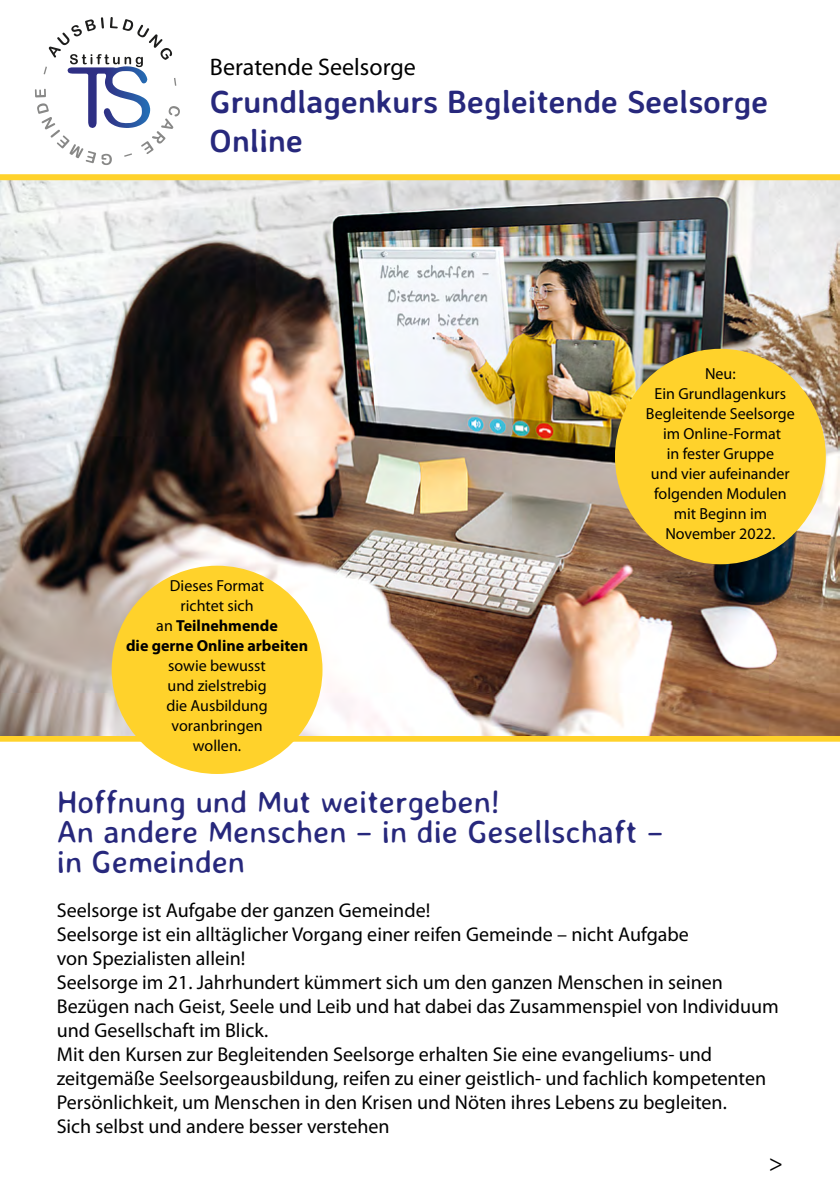
<style>
.page{position:relative;width:840px;height:1191px;background:#fff}
.page>*{position:absolute;margin:0;border:0;box-sizing:border-box;transform-origin:0 0}
.t1{font:32px/30px "Averia Sans Libre";color:#27287c}
.t2{font:700 32px/38.4px "Averia Sans Libre";color:#27287c}
.t3{font:24px "Myriad Pro";color:#000}
.t4{font:20px/24px "Myriad Pro";color:#000}
.t5{font:16px/20px "Myriad Pro";color:#000;text-align:center}
.t6{font:700 16px/20px "Myriad Pro";color:#000;text-align:center}
.s1{font-weight:400}
</style>
<div class="page">
<svg style="left:35px;top:17px;width:145px;height:148px"></svg>
<div style="left:0;top:735px;width:839px;height:6px;background:#ffd22b"></div>
<img style="left:0;top:181px;width:839px;height:555px">
<div style="left:0;top:174px;width:839px;height:6px;background:#ffd22b"></div>
<div style="left:112px;top:566px;width:210px;height:208px;background:#ffd22b;border-radius:50%"></div>
<div style="left:614px;top:349px;width:211px;height:215px;background:#ffd22b;border-radius:50%"></div>
<p class="t3" style="left:210px;top:52px;width:207px">Beratende Seelsorge</p>
<h1 class="t2" style="left:210px;top:82px;width:559px">Grundlagenkurs Begleitende Seelsorge<br>Online</h1>
<p class="t6" style="left:126px;top:575px;width:183px"><span class="s1">Dieses Format<br>richtet sich<br>an</span> Teilnehmende<br>die gerne Online arbeiten</p>
<p class="t5" style="left:166px;top:655px;width:103px">sowie bewusst und zielstrebig die Ausbildung voranbringen wollen.</p>
<p class="t5" style="left:645px;top:363px;width:150px">Neu:<br>Ein Grundlagenkurs<br>Begleitende Seelsorge im Online-Format<br>in fester Gruppe<br>und vier aufeinander folgenden Modulen mit Beginn im<br>November 2022.</p>
<h1 class="t1" style="left:57px;top:786px;width:608px">Hoffnung und Mut weitergeben!<br>An andere Menschen – in die Gesellschaft – in Gemeinden</h1>
<p class="t4" style="left:57px;top:897px;width:723px">Seelsorge ist Aufgabe der ganzen Gemeinde!<br>Seelsorge ist ein alltäglicher Vorgang einer reifen Gemeinde – nicht Aufgabe<br>von Spezialisten allein!<br>Seelsorge im 21. Jahrhundert kümmert sich um den ganzen Menschen in seinen Bezügen nach Geist, Seele und Leib und hat dabei das Zusammenspiel von Individuum und Gesellschaft im Blick.<br>Mit den Kursen zur Begleitenden Seelsorge erhalten Sie eine evangeliums- und zeitgemäße Seelsorgeausbildung, reifen zu einer geistlich- und fachlich kompetenten Persönlichkeit, um Menschen in den Krisen und Nöten ihres Lebens zu begleiten.<br>Sich selbst und andere besser verstehen</p>
<p class="t3" style="left:768px;top:1147px;width:16px">&gt;</p>
</div>
